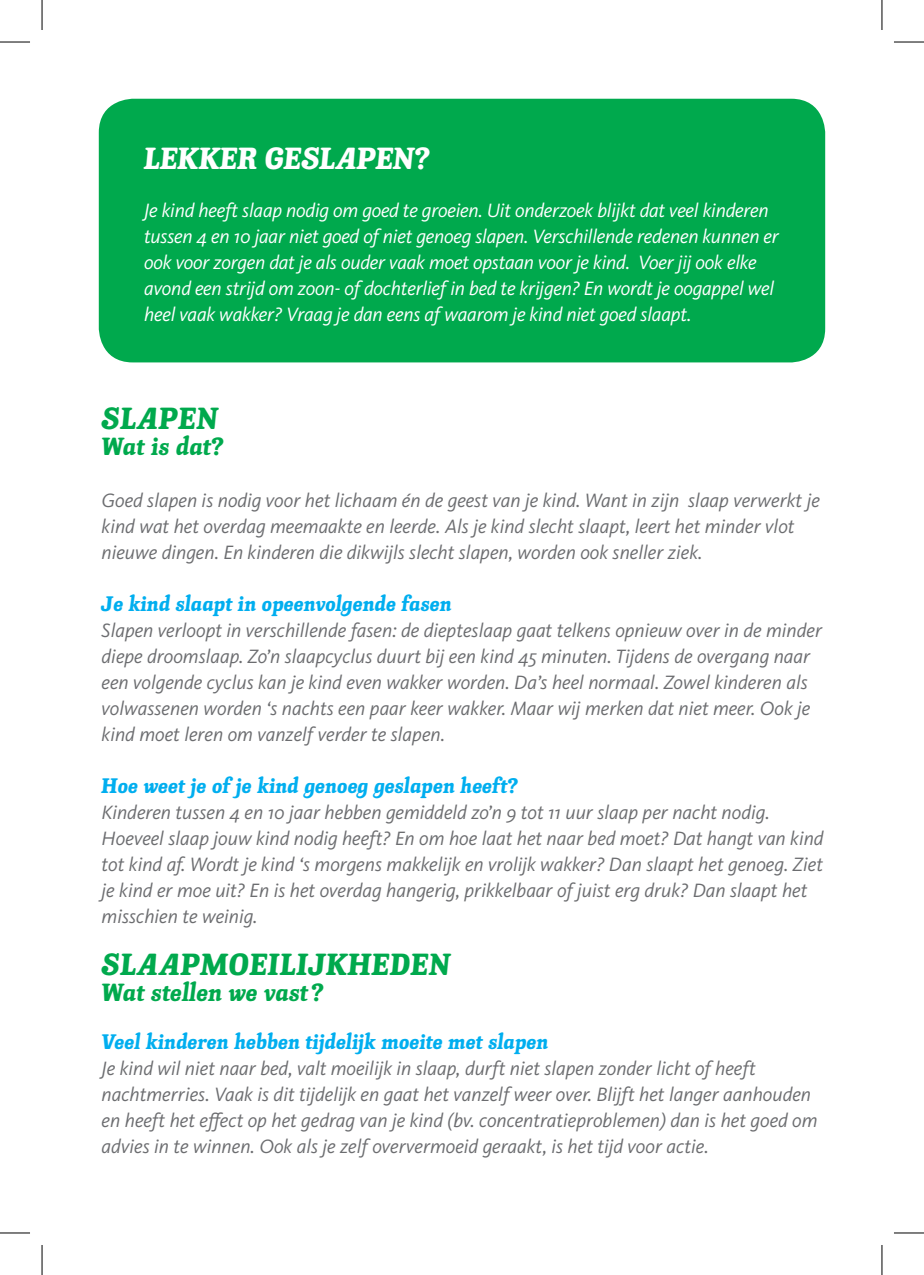
<style>
.page{position:relative;width:924px;height:1275px;background:#fff}
.page>*{position:absolute;margin:0;border:0;box-sizing:border-box;transform-origin:0 0}
.Titel_hoofdstuk_16pt{font:32px "Knightsbridge EF";letter-spacing:.01em;color:#00a94d}
.Titel_hoofdstuk_16pt-2{font:32px "Knightsbridge EF";letter-spacing:-.01em;color:#fff}
.Ondertitel_13pt_blau{font:26px "Knightsbridge EF";color:#00a94d}
.Ondertitel_11pt_blau{font:22px "Knightsbridge EF";color:#00aeef}
.Body_10pt_int13{font:italic 20px/26px "Kievit OT";color:#6c6d70}
.Body_10pt_int13_wit{font:italic 20px/26px "Kievit OT";letter-spacing:-.01em;color:#fff}
</style>
<div class="page">
<div style="left:99px;top:99px;width:725px;height:263px;background:#00a94d;border-radius:34px"></div>
<hr style="left:0;top:42px;width:30px;height:1px;background:#000">
<hr style="left:893px;top:42px;width:30px;height:1px;background:#000">
<hr style="left:0;top:1232px;width:30px;height:1px;background:#000">
<hr style="left:893px;top:1232px;width:30px;height:1px;background:#000">
<hr style="left:42px;top:0;width:1px;height:30px;background:#000">
<hr style="left:42px;top:1245px;width:1px;height:30px;background:#000">
<hr style="left:881px;top:0;width:1px;height:30px;background:#000">
<hr style="left:881px;top:1245px;width:1px;height:30px;background:#000">
<p class="Titel_hoofdstuk_16pt-2" style="left:144px;top:139px;width:287px">LEKKER GESLAPEN?</p>
<p class="Body_10pt_int13_wit" style="left:144px;top:197px;width:636px">Je kind heeft slaap nodig om goed te groeien. Uit onderzoek blijkt dat veel kinderen tussen 4 en 10 jaar niet goed of niet genoeg slapen. Verschillende redenen kunnen er ook voor zorgen dat je als ouder vaak moet opstaan voor je kind. Voer jij ook elke avond een strijd om zoon- of dochterlief in bed te krijgen? En wordt je oogappel wel heel vaak wakker? Vraag je dan eens af waarom je kind niet goed slaapt.</p>
<p class="Titel_hoofdstuk_16pt" style="left:102px;top:400px;width:118px">SLAPEN</p>
<p class="Ondertitel_13pt_blau" style="left:102px;top:431px;width:123px">Wat is dat?</p>
<p class="Body_10pt_int13" style="left:102px;top:487px;width:719px">Goed slapen is nodig voor het lichaam én de geest van je kind. Want in zijn slaap verwerkt je kind wat het overdag meemaakte en leerde. Als je kind slecht slaapt, leert het minder vlot nieuwe dingen. En kinderen die dikwijls slecht slapen, worden ook sneller ziek.</p>
<p class="Ondertitel_11pt_blau" style="left:102px;top:591px;width:351px">Je kind slaapt in opeenvolgende fasen</p>
<p class="Body_10pt_int13" style="left:102px;top:617px;width:721px">Slapen verloopt in verschillende fasen: de diepteslaap gaat telkens opnieuw over in de minder diepe droomslaap. Zo’n slaapcyclus duurt bij een kind 45 minuten. Tijdens de overgang naar een volgende cyclus kan je kind even wakker worden. Da’s heel normaal. Zowel kinderen als volwassenen worden ‘s nachts een paar keer wakker. Maar wij merken dat niet meer. Ook je kind moet leren om vanzelf verder te slapen.</p>
<p class="Ondertitel_11pt_blau" style="left:102px;top:773px;width:418px">Hoe weet je of je kind genoeg geslapen heeft?</p>
<p class="Body_10pt_int13" style="left:102px;top:799px;width:723px">Kinderen tussen 4 en 10 jaar hebben gemiddeld zo’n 9 tot 11 uur slaap per nacht nodig.<br>Hoeveel slaap jouw kind nodig heeft? En om hoe laat het naar bed moet? Dat hangt van kind tot kind af. Wordt je kind ‘s morgens makkelijk en vrolijk wakker? Dan slaapt het genoeg. Ziet je kind er moe uit? En is het overdag hangerig, prikkelbaar of juist erg druk? Dan slaapt het misschien te weinig.</p>
<p class="Titel_hoofdstuk_16pt" style="left:102px;top:946px;width:350px">SLAAPMOEILIJKHEDEN</p>
<p class="Ondertitel_13pt_blau" style="left:102px;top:977px;width:223px">Wat stellen we vast ?</p>
<p class="Ondertitel_11pt_blau" style="left:102px;top:1029px;width:448px">Veel kinderen hebben tijdelijk moeite met slapen</p>
<p class="Body_10pt_int13" style="left:102px;top:1055px;width:717px">Je kind wil niet naar bed, valt moeilijk in slaap, durft niet slapen zonder licht of heeft nachtmerries. Vaak is dit tijdelijk en gaat het vanzelf weer over. Blijft het langer aanhouden en heeft het effect op het gedrag van je kind (bv. concentratieproblemen) dan is het goed om advies in te winnen. Ook als je zelf oververmoeid geraakt, is het tijd voor actie.</p>
</div>
